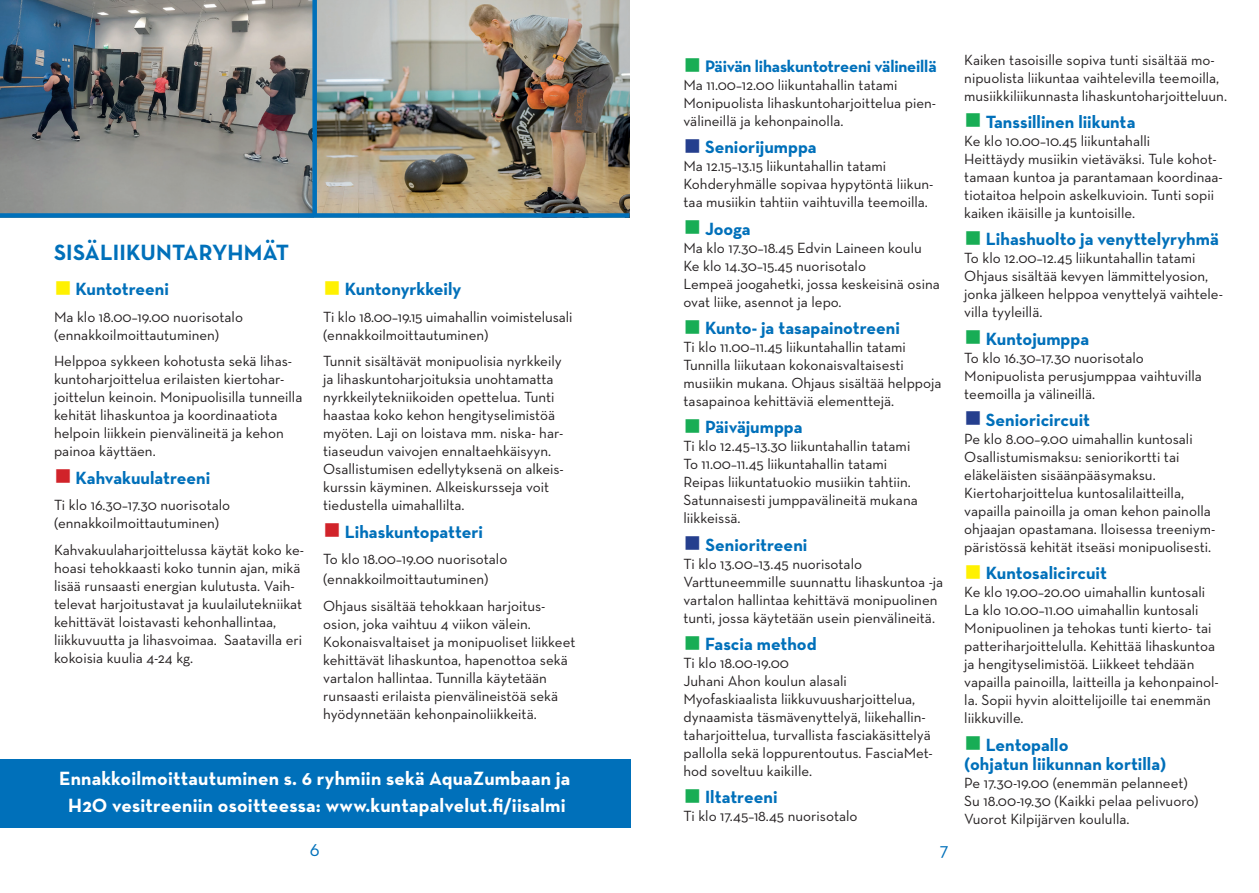
<style>
.page{position:relative;width:1259px;height:893px;background:#fff}
.page>*{position:absolute;margin:0;border:0;box-sizing:border-box;transform-origin:0 0}
.t1{font:700 22.5px "Neutra Text";letter-spacing:.01em;color:#0070ba}
.t2{font:700 19.5px/26.1px "Neutra Text";letter-spacing:.01em;color:#fff;text-align:center}
.t3{font:19.5px "Neutra Text";color:#0070ba}
.t4{font:700 18px/19.5px "Neutra Text";color:#0070ba}
.t5{font:700 16.95px "Neutra Text";letter-spacing:-.01em;color:#0070ba}
.t6{font:15px/18px "Neutra Text";color:#231f20}
</style>
<div class="page">
<div style="left:0;top:760px;width:630px;height:68px;background:#0070ba"></div>
<img style="left:0;top:0;width:629px;height:213px">
<div style="left:0;top:213px;width:629px;height:5px;background:#0070ba"></div>
<div style="left:312px;top:0;width:5px;height:215px;background:#0070ba"></div>
<h1 class="t1" style="left:54px;top:238px;width:237px">SISÄLIIKUNTARYHMÄT</h1>
<p class="t4" style="left:76px;top:279px;width:95px">Kuntotreeni</p>
<p class="t6" style="left:54px;top:308px;width:191px">Ma klo 18.00–19.00 nuorisotalo (ennakkoilmoittautuminen)</p>
<p class="t6" style="left:54px;top:352px;width:250px">Helppoa sykkeen kohotusta sekä lihas&shy;kuntoharjoittelua erilaisten kiertohar&shy;joittelun keinoin. Monipuolisilla tunneilla kehität lihaskuntoa ja koordinaatiota helpoin liikkein pienvälineitä ja kehon painoa käyttäen.</p>
<p class="t4" style="left:76px;top:468px;width:136px">Kahvakuulatreeni</p>
<p class="t6" style="left:54px;top:496px;width:178px">Ti klo 16.30–17.30 nuorisotalo (ennakkoilmoittautuminen)</p>
<p class="t6" style="left:54px;top:540px;width:252px">Kahvakuulaharjoittelussa käytät koko ke&shy;hoasi tehokkaasti koko tunnin ajan, mikä lisää runsaasti energian kulutusta. Vaih&shy;televat harjoitustavat ja kuulailutekniikat kehittävät loistavasti kehonhallintaa, liikkuvuutta ja lihasvoimaa. Saatavilla eri kokoisia kuulia 4-24 kg.</p>
<p class="t4" style="left:345px;top:279px;width:118px">Kuntonyrkkeily</p>
<p class="t6" style="left:323px;top:308px;width:251px">Ti klo 18.00–19.15 uimahallin voimistelusali (ennakkoilmoittautuminen)</p>
<p class="t6" style="left:323px;top:352px;width:242px">Tunnit sisältävät monipuolisia nyrkkeily ja lihaskuntoharjoituksia unohtamatta nyrkkeilytekniikoiden opettelua. Tunti haastaa koko kehon hengityselimistöä myöten. Laji on loistava mm. niska- har&shy;tiaseudun vaivojen ennaltaehkäisyyn.<br>Osallistumisen edellytyksenä on alkeis&shy;kurssin käyminen. Alkeiskursseja voit tiedustella uimahallilta.</p>
<p class="t4" style="left:345px;top:522px;width:140px">Lihaskuntopatteri</p>
<p class="t6" style="left:323px;top:549px;width:186px;line-height:20.1px">To klo 18.00–19.00 nuorisotalo (ennakkoilmoittautuminen)</p>
<p class="t6" style="left:323px;top:597px;width:254px">Ohjaus sisältää tehokkaan harjoitus&shy;osion, joka vaihtuu 4 viikon välein.<br>Kokonaisvaltaiset ja monipuoliset liikkeet kehittävät lihaskuntoa, hapenottoa sekä vartalon hallintaa. Tunnilla käytetään runsaasti erilaista pienvälineistöä sekä hyödynnetään kehonpainoliikkeitä.</p>
<h2 class="t2" style="left:59px;top:765px;width:513px">Ennakkoilmoittautuminen s. 6 ryhmiin sekä AquaZumbaan ja<br>H2O vesitreeniin osoitteessa: www.kuntapalvelut.fi/iisalmi</h2>
<p class="t5" style="left:705px;top:56px;width:233px">Päivän lihaskuntotreeni välineillä</p>
<p class="t6" style="left:683px;top:76px;width:254px">Ma 11.00–12.00 liikuntahallin tatami<br>Monipuolista lihaskuntoharjoittelua pien&shy;välineillä ja kehonpainolla.</p>
<p class="t4" style="left:705px;top:137px;width:113px">Seniorijumppa</p>
<p class="t6" style="left:683px;top:157px;width:251px">Ma 12.15–13.15 liikuntahallin tatami<br>Kohderyhmälle sopivaa hypytöntä liikun&shy;taa musiikin tahtiin vaihtuvilla teemoilla.</p>
<p class="t4" style="left:705px;top:218px;width:47px">Jooga</p>
<p class="t6" style="left:683px;top:238px;width:258px">Ma klo 17.30–18.45 Edvin Laineen koulu Ke klo 14.30–15.45 nuorisotalo<br>Lempeä joogahetki, jossa keskeisinä osina ovat liike, asennot ja lepo.</p>
<p class="t4" style="left:705px;top:318px;width:196px">Kunto- ja tasapainotreeni</p>
<p class="t6" style="left:683px;top:338px;width:260px">Ti klo 11.00–11.45 liikuntahallin tatami Tunnilla liikutaan kokonaisvaltaisesti musiikin mukana. Ohjaus sisältää helppoja tasapainoa kehittäviä elementtejä.</p>
<p class="t4" style="left:705px;top:417px;width:99px">Päiväjumppa</p>
<p class="t6" style="left:683px;top:437px;width:236px">Ti klo 12.45–13.30 liikuntahallin tatami To 11.00–11.45 liikuntahallin tatami Reipas liikuntatuokio musiikin tahtiin.<br>Satunnaisesti jumppavälineitä mukana liikkeissä.</p>
<p class="t4" style="left:705px;top:534px;width:103px">Senioritreeni</p>
<p class="t6" style="left:683px;top:554px;width:261px">Ti klo 13.00–13.45 nuorisotalo Varttuneemmille suunnattu lihaskuntoa -ja vartalon hallintaa kehittävä monipuolinen tunti, jossa käytetään usein pienvälineitä.</p>
<p class="t4" style="left:705px;top:634px;width:113px">Fascia method</p>
<p class="t6" style="left:683px;top:654px;width:251px">Ti klo 18.00-19.00<br>Juhani Ahon koulun alasali Myofaskiaalista liikkuvuusharjoittelua, dynaamista täsmävenyttelyä, liikehallin&shy;taharjoittelua, turvallista fasciakäsittelyä pallolla sekä loppurentoutus. FasciaMet&shy;hod soveltuu kaikille.</p>
<p class="t4" style="left:705px;top:787px;width:74px">Iltatreeni</p>
<p class="t6" style="left:683px;top:807px;width:176px">Ti klo 17.45–18.45 nuorisotalo</p>
<h2 class="t3" style="left:310px;top:837px;width:11px">6</h2>
<h2 class="t3" style="left:940px;top:837px;width:10px">7</h2>
<p class="t6" style="left:964px;top:50px;width:264px">Kaiken tasoisille sopiva tunti sisältää mo&shy;nipuolista liikuntaa vaihtelevilla teemoilla, musiikkiliikunnasta lihaskuntoharjoitteluun.</p>
<p class="t4" style="left:986px;top:112px;width:151px">Tanssillinen liikunta</p>
<p class="t6" style="left:964px;top:131px;width:260px">Ke klo 10.00–10.45 liikuntahalli<br>Heittäydy musiikin vietäväksi. Tule kohot&shy;tamaan kuntoa ja parantamaan koordinaa&shy;tiotaitoa helpoin askelkuvioin. Tunti sopii kaiken ikäisille ja kuntoisille.</p>
<p class="t4" style="left:986px;top:229px;width:234px">Lihashuolto ja venyttelyryhmä</p>
<p class="t6" style="left:964px;top:249px;width:260px">To klo 12.00–12.45 liikuntahallin tatami Ohjaus sisältää kevyen lämmittelyosion, jonka jälkeen helppoa venyttelyä vaihtele&shy;villa tyyleillä.</p>
<p class="t4" style="left:986px;top:328px;width:105px">Kuntojumppa</p>
<p class="t6" style="left:964px;top:348px;width:239px">To klo 16.30–17.30 nuorisotalo<br>Monipuolista perusjumppaa vaihtuvilla teemoilla ja välineillä.</p>
<p class="t4" style="left:986px;top:410px;width:106px">Senioricircuit</p>
<p class="t6" style="left:964px;top:429px;width:253px">Pe klo 8.00–9.00 uimahallin kuntosali Osallistumismaksu: seniorikortti tai eläkeläisten sisäänpääsymaksu.<br>Kiertoharjoittelua kuntosalilaitteilla, vapailla painoilla ja oman kehon painolla ohjaajan opastamana. Iloisessa treeniym&shy;päristössä kehität itseäsi monipuolisesti.</p>
<p class="t4" style="left:986px;top:563px;width:123px">Kuntosalicircuit</p>
<p class="t6" style="left:964px;top:583px;width:256px">Ke klo 19.00–20.00 uimahallin kuntosali La klo 10.00–11.00 uimahallin kuntosali Monipuolinen ja tehokas tunti kierto- tai patteriharjoittelulla. Kehittää lihaskuntoa ja hengityselimistöä. Liikkeet tehdään vapailla painoilla, laitteilla ja kehonpainol&shy;la. Sopii hyvin aloittelijoille tai enemmän liikkuville.</p>
<p class="t4" style="left:964px;top:734px;width:203px;text-indent:22px">Lentopallo<br>(ohjatun liikunnan kortilla)</p>
<p class="t6" style="left:964px;top:774px;width:236px">Pe 17.30-19.00 (enemmän pelanneet)<br>Su 18.00-19.30 (Kaikki pelaa pelivuoro)<br>Vuorot Kilpijärven koululla.</p>
</div>
